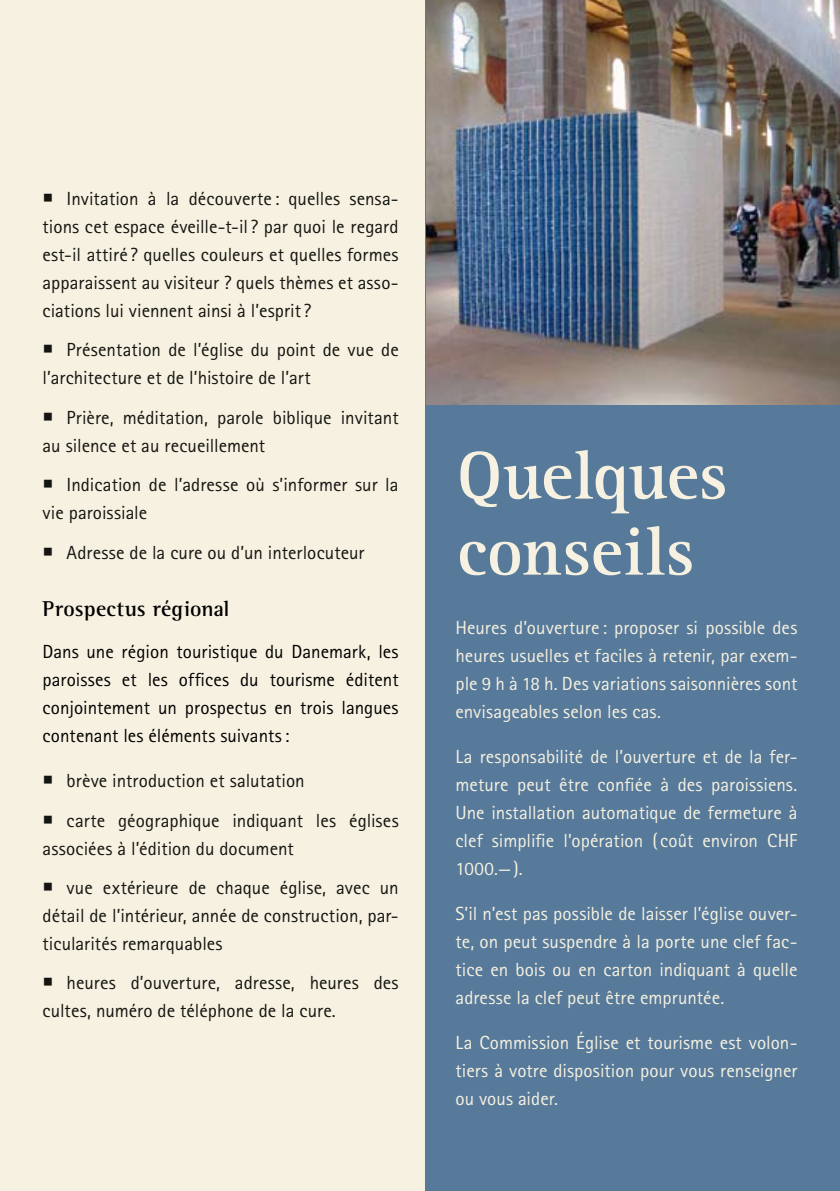
<style>
.page{position:relative;width:840px;height:1191px;background:#fff}
.page>*{position:absolute;margin:0;border:0;box-sizing:border-box;transform-origin:0 0}
.t1{font:700 70px/76px "Rotis Serif Std";color:#f6f1e0}
.t2{font:700 22px "Rotis Semi Serif Std";letter-spacing:.01em;color:#000}
.t3{font:19px/28px "Rotis Sans Serif Std";color:#141511}
.t4{font:19px/28px "Rotis Sans Serif Std";color:#f6f1e0;text-align:justify}
.t5{font:19px/28px "Rotis Sans Serif Std";color:#000;text-align:justify}
</style>
<div class="page">
<div style="left:0;top:0;width:464px;height:1191px;background:#f6f1e0"></div>
<div style="left:425px;top:0;width:414px;height:1191px;background:#577a9b"></div>
<img style="left:426px;top:0;width:413px;height:405px">
<p class="t3" style="left:43px;top:184px;width:357px;text-align:justify;text-indent:24px">Invitation à la découverte : quelles sensa&shy;tions cet espace éveille-t-il ? par quoi le regard est-il attiré ? quelles couleurs et quelles formes apparaissent au visiteur ? quels thèmes et asso&shy;ciations lui viennent ainsi à l’esprit ?</p>
<p class="t3" style="left:43px;top:336px;width:357px;text-indent:24px">Présentation de l’église du point de vue de l’architecture et de l’histoire de l’art</p>
<p class="t3" style="left:43px;top:403px;width:357px;text-indent:24px">Prière, méditation, parole biblique invitant au silence et au recueillement</p>
<p class="t3" style="left:43px;top:470px;width:357px;text-indent:24px">Indication de l’adresse où s’informer sur la vie paroissiale</p>
<p class="t3" style="left:67px;top:538px;width:299px">Adresse de la cure ou d’un interlocuteur</p>
<p class="t2" style="left:43px;top:595px;width:188px">Prospectus régional</p>
<p class="t5" style="left:43px;top:637px;width:357px">Dans une région touristique du Danemark, les paroisses et les offices du tourisme éditent conjointement un prospectus en trois langues contenant les éléments suivants:</p>
<p class="t3" style="left:67px;top:761px;width:333px;line-height:39.4px">brève introduction et salutation<br>carte géographique indiquant les églises</p>
<p class="t3" style="left:67px;top:828px;width:333px;line-height:39.4px;text-indent:-24px">associées à l’édition du document<br>vue extérieure de chaque église, avec un</p>
<p class="t3" style="left:43px;top:901px;width:357px">détail de l’intérieur, année de construction, par&shy;ticularités remarquables</p>
<p class="t3" style="left:43px;top:968px;width:357px;text-indent:24px">heures d’ouverture, adresse, heures des cultes, numéro de téléphone de la cure.</p>
<h1 class="t1" style="left:456px;top:439px;width:272px">Quelques conseils</h1>
<p class="t4" style="left:455px;top:613px;width:343px">Heures d’ouverture : proposer si possible des heures usuelles et faciles à retenir, par exem&shy;ple 9 h à 18 h. Des variations saisonnières sont envisageables selon les cas.</p>
<p class="t4" style="left:455px;top:742px;width:343px">La responsabilité de l’ouverture et de la fer&shy;meture peut être confiée à des paroissiens.<br>Une installation automatique de fermeture à clef simplifie l’opération ( coût environ CHF 1000.—).</p>
<p class="t4" style="left:455px;top:899px;width:343px">S’il n’est pas possible de laisser l’église ouver&shy;te, on peut suspendre à la porte une clef fac&shy;tice en bois ou en carton indiquant à quelle adresse la clef peut être empruntée.</p>
<p class="t4" style="left:455px;top:1028px;width:343px">La Commission Église et tourisme est volon&shy;tiers à votre disposition pour vous renseigner ou vous aider.</p>
</div>
